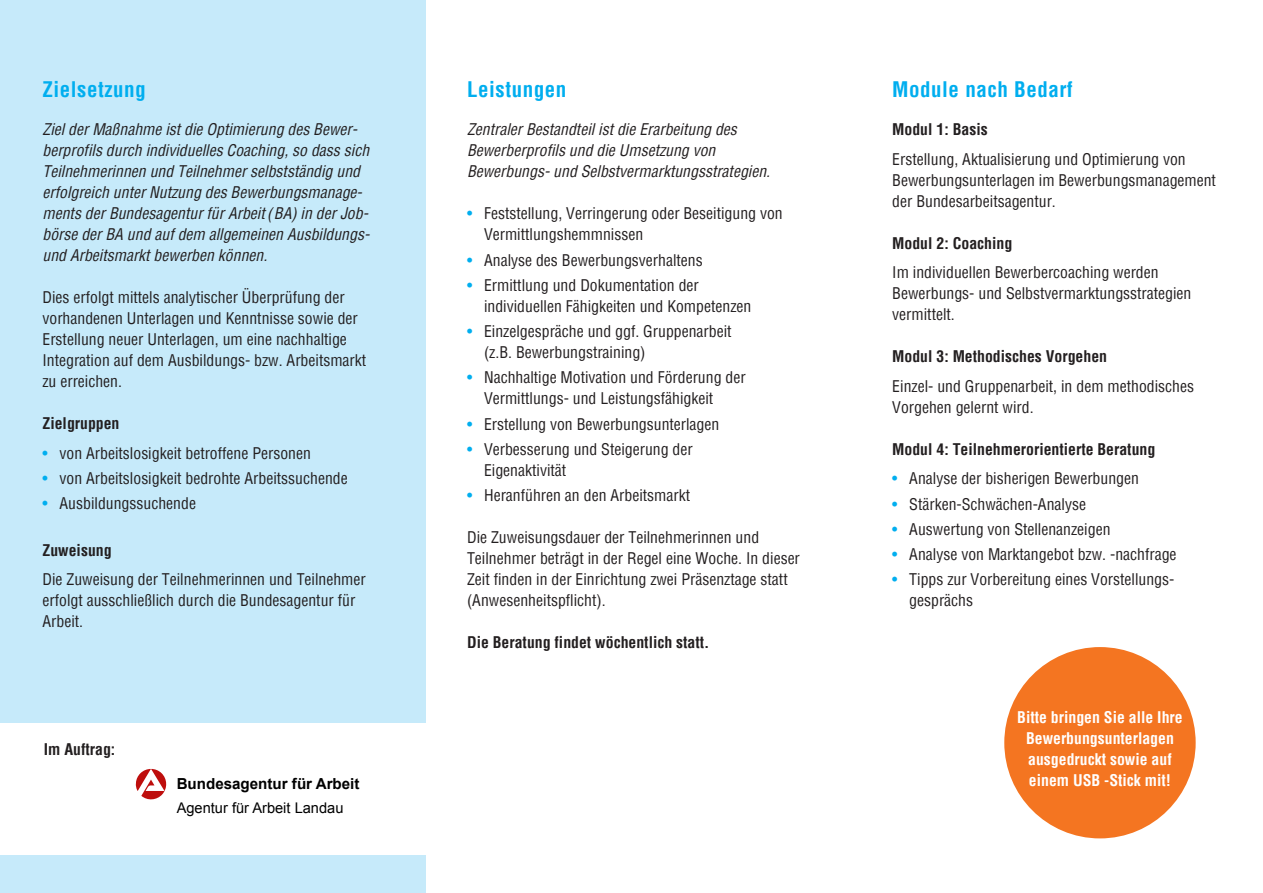
<style>
.page{position:relative;width:1263px;height:893px;background:#fff}
.page>*{position:absolute;margin:0;border:0;box-sizing:border-box;transform-origin:0 0}
.Titel{font:700 condensed 21px "Helvetica";letter-spacing:.025em;color:#00aeef}
.Fließtext{font:condensed 15.75px/21px "Helvetica";color:#231f20}
.Intro{font:italic condensed 15.75px/21px "Helvetica";color:#231f20}
.Untertitel{font:700 condensed 15.75px "Helvetica";color:#231f20}
.Fließtext-2{font:700 condensed 15.75px/21px "Helvetica";color:#fff;text-align:center}
.Fließtext-3{font:700 condensed 15.75px "Helvetica";color:#231f20}
.t1{font:700 15.15px "Arial";color:#000}
.t2{font:14.7px "Arial";color:#000}
.s1{color:#00aeef}
</style>
<div class="page">
<div style="left:0;top:0;width:426px;height:893px;background:#c6eafa"></div>
<div style="left:0;top:724px;width:426px;height:131px;background:#fff"></div>
<svg style="left:135px;top:768px;width:32px;height:32px"></svg>
<div style="left:1004px;top:647px;width:192px;height:191px;background:#f47521;border-radius:50%"></div>
<p class="Titel" style="left:43px;top:76px;width:105px">Zielsetzung</p>
<p class="Intro" style="left:43px;top:119px;width:329px">Ziel der Maßnahme ist die Optimierung des Bewer&shy;berprofils durch individuelles Coaching, so dass sich Teilnehmerinnen und Teilnehmer selbstständig und erfolgreich unter Nutzung des Bewerbungsmanage&shy;ments der Bundesagentur für Arbeit (BA) in der Job&shy;börse der BA und auf dem allgemeinen Ausbildungs&shy;und Arbeitsmarkt bewerben können.</p>
<p class="Fließtext" style="left:43px;top:287px;width:325px">Dies erfolgt mittels analytischer Überprüfung der vorhandenen Unterlagen und Kenntnisse sowie der Erstellung neuer Unterlagen, um eine nachhaltige Integration auf dem Ausbildungs- bzw. Arbeitsmarkt zu erreichen.</p>
<p class="Untertitel" style="left:43px;top:413px;width:79px">Zielgruppen</p>
<p class="Fließtext" style="left:43px;top:442px;width:270px"><span class="s1">•</span> von Arbeitslosigkeit betroffene Personen</p>
<p class="Fließtext" style="left:43px;top:468px;width:307px"><span class="s1">•</span> von Arbeitslosigkeit bedrohte Arbeitssuchende</p>
<p class="Fließtext" style="left:43px;top:493px;width:155px"><span class="s1">•</span> Ausbildungssuchende</p>
<p class="Untertitel" style="left:43px;top:539px;width:71px">Zuweisung</p>
<p class="Fließtext" style="left:43px;top:569px;width:325px">Die Zuweisung der Teilnehmerinnen und Teilnehmer erfolgt ausschließlich durch die Bundesagentur für<br>Arbeit.</p>
<p class="Fließtext-3" style="left:44px;top:739px;width:73px">Im Auftrag:</p>
<p class="t1" style="left:177px;top:774px;width:184px">Bundesagentur für Arbeit</p>
<p class="t2" style="left:177px;top:798px;width:168px">Agentur für Arbeit Landau</p>
<p class="Titel" style="left:467px;top:76px;width:101px">Leistungen</p>
<p class="Intro" style="left:467px;top:119px;width:305px">Zentraler Bestandteil ist die Erarbeitung des<br>Bewerberprofils und die Umsetzung von<br>Bewerbungs- und Selbstvermarktungsstrategien.</p>
<p class="Fließtext" style="left:484px;top:203px;width:300px;text-indent:-17px"><span class="s1">•</span> Feststellung, Verringerung oder Beseitigung von<br>Vermittlungshemmnissen</p>
<p class="Fließtext" style="left:467px;top:249px;width:237px"><span class="s1">•</span> Analyse des Bewerbungsverhaltens</p>
<p class="Fließtext" style="left:484px;top:274px;width:269px;text-indent:-17px"><span class="s1">•</span> Ermittlung und Dokumentation der individuellen Fähigkeiten und Kompetenzen</p>
<p class="Fließtext" style="left:484px;top:321px;width:249px;text-indent:-17px"><span class="s1">•</span> Einzelgespräche und ggf. Gruppenarbeit (z.B. Bewerbungstraining)</p>
<p class="Fließtext" style="left:484px;top:367px;width:263px;text-indent:-17px"><span class="s1">•</span> Nachhaltige Motivation und Förderung der<br>Vermittlungs- und Leistungsfähigkeit</p>
<p class="Fließtext" style="left:467px;top:413px;width:254px"><span class="s1">•</span> Erstellung von Bewerbungsunterlagen</p>
<p class="Fließtext" style="left:484px;top:438px;width:210px;text-indent:-17px"><span class="s1">•</span> Verbesserung und Steigerung der<br>Eigenaktivität</p>
<p class="Fließtext" style="left:467px;top:485px;width:224px"><span class="s1">•</span> Heranführen an den Arbeitsmarkt</p>
<p class="Fließtext" style="left:467px;top:527px;width:334px">Die Zuweisungsdauer der Teilnehmerinnen und Teilnehmer beträgt in der Regel eine Woche. In dieser Zeit finden in der Einrichtung zwei Präsenztage statt (Anwesenheitspflicht).</p>
<p class="Fließtext-3" style="left:467px;top:632px;width:244px">Die Beratung findet wöchentlich statt.</p>
<p class="Titel" style="left:892px;top:76px;width:182px">Module nach Bedarf</p>
<p class="Untertitel" style="left:892px;top:119px;width:97px">Modul 1: Basis</p>
<p class="Fließtext" style="left:892px;top:148px;width:325px">Erstellung, Aktualisierung und Optimierung von<br>Bewerbungsunterlagen im Bewerbungsmanagement der Bundesarbeitsagentur.</p>
<p class="Untertitel" style="left:892px;top:233px;width:121px">Modul 2: Coaching</p>
<p class="Fließtext" style="left:892px;top:262px;width:268px">Im individuellen Bewerbercoaching werden</p>
<p class="Fließtext" style="left:892px;top:283px;width:301px">Bewerbungs- und Selbstvermarktungsstrategien vermittelt.</p>
<p class="Untertitel" style="left:892px;top:346px;width:216px">Modul 3: Methodisches Vorgehen</p>
<p class="Fließtext" style="left:892px;top:375px;width:303px">Einzel- und Gruppenarbeit, in dem methodisches<br>Vorgehen gelernt wird.</p>
<p class="Untertitel" style="left:892px;top:439px;width:264px">Modul 4: Teilnehmerorientierte Beratung</p>
<p class="Fließtext" style="left:892px;top:468px;width:248px"><span class="s1">•</span> Analyse der bisherigen Bewerbungen</p>
<p class="Fließtext" style="left:892px;top:493px;width:195px"><span class="s1">•</span> Stärken-Schwächen-Analyse</p>
<p class="Fließtext" style="left:892px;top:518px;width:220px"><span class="s1">•</span> Auswertung von Stellenanzeigen</p>
<p class="Fließtext" style="left:892px;top:544px;width:286px"><span class="s1">•</span> Analyse von Marktangebot bzw. -nachfrage</p>
<p class="Fließtext" style="left:909px;top:569px;width:267px;text-indent:-17px"><span class="s1">•</span> Tipps zur Vorbereitung eines Vorstellungs&shy;gesprächs</p>
<p class="Fließtext-2" style="left:1017px;top:706px;width:167px">Bitte bringen Sie alle Ihre<br>Bewerbungsunterlagen ausgedruckt sowie auf einem USB -Stick mit!</p>
</div>
